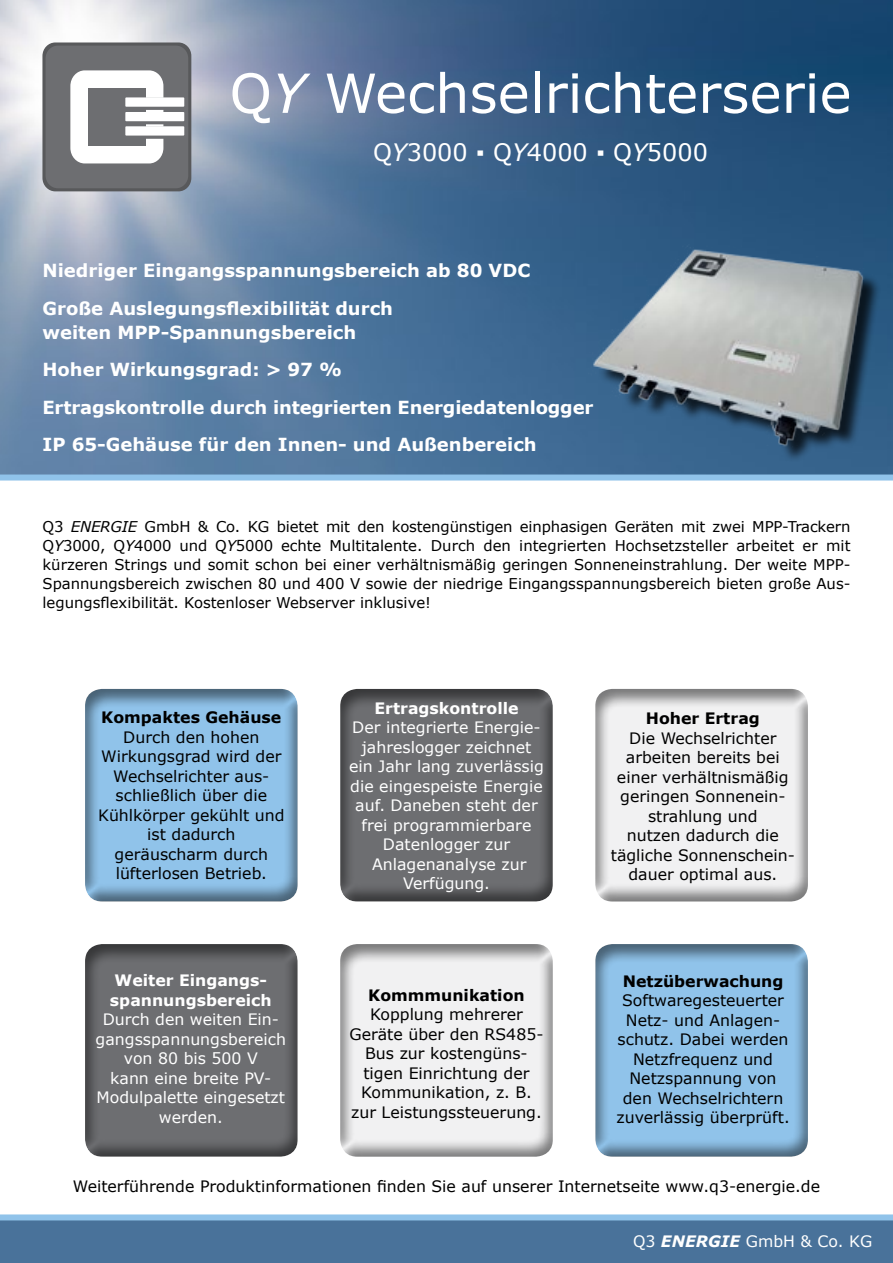
<style>
.page{position:relative;width:893px;height:1263px;background:#fff}
.page>*{position:absolute;margin:0;border:0;box-sizing:border-box;transform-origin:0 0}
.t1{font:54px "Verdana";color:#fff}
.t2{font:24px "Verdana";color:#fff}
.t3{font:700 18px/37.5px "Verdana";color:#fff}
.t4{font:15.75px/19.5px "Verdana";color:#000;text-align:center}
.t5{font:15.75px/19.5px "Verdana";color:#fff;text-align:center}
.t6{font:700 15.75px "Verdana";color:#000}
.t7{font:700 15.75px/19.5px "Verdana";color:#fff}
.t8{font:14.85px/18.9px "Verdana";color:#000;text-align:justify}
.s1{font-style:italic}
.s2{font-weight:700;font-style:italic}
</style>
<div class="page">
<img style="left:0;top:0;width:893px;height:474px">
<div style="left:43px;top:43px;width:148px;height:148px;background:#58595b;border-radius:13px"></div>
<div style="left:46px;top:46px;width:142px;height:142px;background:#6d6e71;border-radius:13px"></div>
<div style="left:70px;top:70px;width:93px;height:93px;background:#fff;border-radius:15px"></div>
<div style="left:88px;top:88px;width:58px;height:58px;background:#6d6e71"></div>
<div style="left:125px;top:127px;width:63px;height:12px;background:#6d6e71"></div>
<svg style="left:125px;top:112px;width:63px;height:12px"></svg>
<div style="left:125px;top:112px;width:59px;height:9px;background:#fff"></div>
<div style="left:125px;top:98px;width:63px;height:12px;background:#6d6e71"></div>
<div style="left:125px;top:126px;width:59px;height:10px;background:#fff"></div>
<div style="left:125px;top:97px;width:59px;height:10px;background:#fff"></div>
<div style="left:0;top:474px;width:893px;height:6px;background:#90c3ea"></div>
<div style="left:0;top:1220px;width:893px;height:43px;background:#49729a"></div>
<div style="left:0;top:1214px;width:893px;height:6px;background:#90c3ea"></div>
<div style="left:327px;top:687px;width:239px;height:215px;background:#000;opacity:.5"></div>
<div style="left:327px;top:942px;width:239px;height:215px;background:#000;opacity:.5"></div>
<div style="left:582px;top:942px;width:240px;height:215px;background:#000;opacity:.5"></div>
<div style="left:72px;top:942px;width:239px;height:215px;background:#000;opacity:.5"></div>
<div style="left:72px;top:687px;width:239px;height:215px;background:#000;opacity:.5"></div>
<div style="left:582px;top:687px;width:240px;height:215px;background:#000;opacity:.5"></div>
<div style="left:597px;top:253px;width:284px;height:210px;background:#000;opacity:.75"></div>
<img style="left:588px;top:222px;width:286px;height:253px">
<h1 class="t1" style="left:229px;top:56px;width:624px">Q<span class="s1">Y</span> Wechselrichterserie</h1>
<h2 class="t2" style="left:373px;top:136px;width:336px">Q<span class="s1">Y</span>3000 ▪ Q<span class="s1">Y</span>4000 ▪ Q<span class="s1">Y</span>5000</h2>
<p class="t3" style="left:43px;top:251px;width:489px">Niedriger Eingangsspannungsbereich ab 80 VDC<br>Große Auslegungsflexibilität durch</p>
<p class="t3" style="left:43px;top:313px;width:552px">weiten MPP-Spannungsbereich<br>Hoher Wirkungsgrad: &gt; 97 %<br>Ertragskontrolle durch integrierten Energiedatenlogger IP 65-Gehäuse für den Innen- und Außenbereich</p>
<p class="t8" style="left:43px;top:517px;width:809px">Q3 <span class="s1">ENERGIE</span> GmbH &amp; Co. KG bietet mit den kostengünstigen einphasigen Geräten mit zwei MPP-Trackern Q<span class="s1">Y</span>3000, Q<span class="s1">Y</span>4000 und Q<span class="s1">Y</span>5000 echte Multitalente. Durch den integrierten Hochsetzsteller arbeitet er mit kürzeren Strings und somit schon bei einer verhältnismäßig geringen Sonneneinstrahlung. Der weite MPP-Spannungsbereich zwischen 80 und 400 V sowie der niedrige Eingangsspannungsbereich bieten große Aus&shy;legungsflexibilität. Kostenloser Webserver inklusive!</p>
<p class="t6" style="left:101px;top:706px;width:182px">Kompaktes Gehäuse</p>
<p class="t4" style="left:98px;top:727px;width:188px">Durch den hohen<br>Wirkungsgrad wird der<br>Wechselrichter aus&shy;schließlich über die<br>Kühlkörper gekühlt und ist dadurch geräuscharm durch lüfterlosen Betrieb.</p>
<p class="t7" style="left:110px;top:970px;width:163px">Weiter Eingangs&shy;spannungsbereich</p>
<p class="t5" style="left:96px;top:1009px;width:192px">Durch den weiten Ein&shy;gangsspannungsbereich von 80 bis 500 V<br>kann eine breite PV-<br>Modulpalette eingesetzt werden.</p>
<p class="t7" style="left:374px;top:698px;width:146px">Ertragskontrolle</p>
<p class="t5" style="left:349px;top:718px;width:196px">Der integrierte Energie&shy;jahreslogger zeichnet ein Jahr lang zuverlässig die eingespeiste Energie auf. Daneben steht der frei programmierbare<br>Datenlogger zur<br>Anlagenanalyse zur<br>Verfügung.</p>
<p class="t6" style="left:368px;top:984px;width:158px">Kommmunikation</p>
<p class="t4" style="left:349px;top:1004px;width:195px">Kopplung mehrerer<br>Geräte über den RS485-<br>Bus zur kostengüns&shy;tigen Einrichtung der<br>Kommunikation, z. B. zur Leistungssteuerung.</p>
<p class="t6" style="left:646px;top:707px;width:116px">Hoher Ertrag</p>
<p class="t4" style="left:611px;top:728px;width:186px">Die Wechselrichter arbeiten bereits bei einer verhältnismäßig geringen Sonnenein&shy;strahlung und<br>nutzen dadurch die tägliche Sonnenschein&shy;dauer optimal aus.</p>
<p class="t6" style="left:623px;top:970px;width:162px">Netzüberwachung</p>
<p class="t4" style="left:616px;top:991px;width:175px">Softwaregesteuerter<br>Netz- und Anlagen&shy;schutz. Dabei werden<br>Netzfrequenz und<br>Netzspannung von den Wechselrichtern zuverlässig überprüft.</p>
<p class="t4" style="left:73px;top:1176px;width:749px">Weiterführende Produktinformationen finden Sie auf unserer Internetseite www.q3-energie.de</p>
<p class="t5" style="left:633px;top:1231px;width:241px">Q3 <span class="s2">ENERGIE</span> GmbH &amp; Co. KG</p>
</div>
